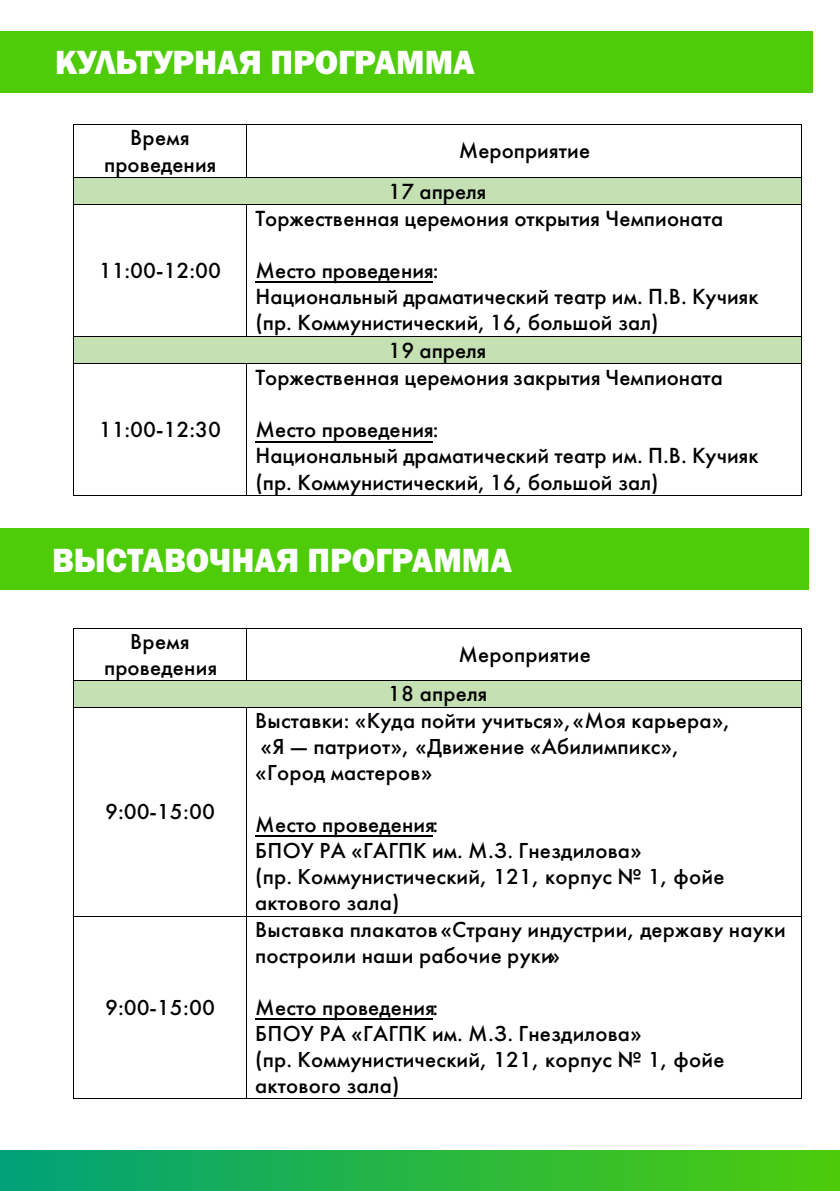
<style>
.page{position:relative;width:840px;height:1191px;background:#fff}
.page>*{position:absolute;margin:0;border:0;box-sizing:border-box;transform-origin:0 0}
.t1{font:800 34.8px "Franklin Gothic";color:#fff}
.t2{font:22.8px/26.2px "Futura Medium C";color:#000}
.t3{font:italic 22.8px "Futura Medium C";color:#000}
.t4{font:italic 22.6px/26px "Futura Medium C";letter-spacing:.01em;color:#000}
.t5{font:22.6px/26px "Futura Medium C";letter-spacing:.01em;color:#000}
</style>
<div class="page">
<div style="left:0;top:1150px;width:839px;height:41px;background:linear-gradient(to right,#00a179,#4dcc0b)"></div>
<div style="left:0;top:31px;width:811px;height:61px;background:#4ecc0a"></div>
<div style="left:0;top:528px;width:808px;height:62px;background:#4ecc0a"></div>
<hr style="left:73px;top:627px;width:173px;height:1px;background:#000">
<hr style="left:247px;top:627px;width:553px;height:1px;background:#000">
<hr style="left:73px;top:628px;width:1px;height:52px;background:#000">
<hr style="left:246px;top:628px;width:1px;height:52px;background:#000">
<hr style="left:800px;top:628px;width:1px;height:52px;background:#000">
<div style="left:73px;top:681px;width:727px;height:26px;background:#c5e0b3"></div>
<hr style="left:73px;top:680px;width:173px;height:1px;background:#000">
<hr style="left:247px;top:680px;width:553px;height:1px;background:#000">
<hr style="left:255px;top:836px;width:177px;height:1px;background:#000">
<svg style="left:73px;top:681px;width:1px;height:26px"></svg>
<hr style="left:73px;top:707px;width:173px;height:1px;background:#000">
<hr style="left:247px;top:707px;width:553px;height:1px;background:#000">
<svg style="left:800px;top:680px;width:1px;height:28px"></svg>
<hr style="left:73px;top:708px;width:1px;height:207px;background:#000">
<hr style="left:246px;top:708px;width:1px;height:207px;background:#000">
<hr style="left:800px;top:708px;width:1px;height:207px;background:#000">
<hr style="left:255px;top:1018px;width:177px;height:1px;background:#000">
<hr style="left:73px;top:915px;width:173px;height:1px;background:#000">
<hr style="left:247px;top:915px;width:553px;height:1px;background:#000">
<hr style="left:73px;top:916px;width:1px;height:182px;background:#000">
<hr style="left:73px;top:1098px;width:173px;height:1px;background:#000">
<hr style="left:246px;top:916px;width:1px;height:182px;background:#000">
<hr style="left:247px;top:1098px;width:553px;height:1px;background:#000">
<hr style="left:800px;top:916px;width:1px;height:182px;background:#000">
<hr style="left:74px;top:124px;width:172px;height:1px;background:#000">
<hr style="left:247px;top:124px;width:553px;height:1px;background:#000">
<hr style="left:73px;top:125px;width:1px;height:52px;background:#000">
<hr style="left:246px;top:125px;width:1px;height:52px;background:#000">
<hr style="left:800px;top:125px;width:1px;height:52px;background:#000">
<div style="left:74px;top:178px;width:726px;height:26px;background:#c5e0b3"></div>
<hr style="left:74px;top:177px;width:172px;height:1px;background:#000">
<hr style="left:247px;top:177px;width:553px;height:1px;background:#000">
<hr style="left:255px;top:282px;width:177px;height:1px;background:#000">
<svg style="left:73px;top:177px;width:1px;height:28px"></svg>
<hr style="left:74px;top:204px;width:172px;height:1px;background:#000">
<hr style="left:247px;top:204px;width:553px;height:1px;background:#000">
<svg style="left:800px;top:177px;width:1px;height:28px"></svg>
<hr style="left:73px;top:205px;width:1px;height:131px;background:#000">
<hr style="left:246px;top:205px;width:1px;height:131px;background:#000">
<hr style="left:800px;top:205px;width:1px;height:131px;background:#000">
<div style="left:74px;top:337px;width:726px;height:26px;background:#c5e0b3"></div>
<hr style="left:74px;top:336px;width:172px;height:1px;background:#000">
<hr style="left:247px;top:336px;width:553px;height:1px;background:#000">
<hr style="left:255px;top:441px;width:177px;height:1px;background:#000">
<svg style="left:73px;top:336px;width:1px;height:28px"></svg>
<hr style="left:74px;top:363px;width:172px;height:1px;background:#000">
<hr style="left:247px;top:363px;width:553px;height:1px;background:#000">
<svg style="left:800px;top:336px;width:1px;height:28px"></svg>
<hr style="left:73px;top:364px;width:1px;height:131px;background:#000">
<hr style="left:74px;top:495px;width:172px;height:1px;background:#000">
<hr style="left:246px;top:364px;width:1px;height:131px;background:#000">
<hr style="left:247px;top:495px;width:553px;height:1px;background:#000">
<hr style="left:800px;top:364px;width:1px;height:131px;background:#000">
<h1 class="t1" style="left:55px;top:50px;width:421px">КУЛЬТУРНАЯ ПРОГРАММА</h1>
<p class="t2" style="left:104px;top:126px;width:114px;text-align:center">Время проведения</p>
<p class="t2" style="left:388px;top:133px;width:203px;line-height:40.2px;text-indent:70px">Мероприятие<br>17 апреля</p>
<p class="t2" style="left:99px;top:259px;width:124px">11:00-12:00</p>
<p class="t2" style="left:99px;top:418px;width:124px">11:00-12:30</p>
<p class="t3" style="left:255px;top:208px;width:469px">Торжественная церемония открытия Чемпионата</p>
<p class="t2" style="left:255px;top:259px;width:504px">Место проведения:<br>Национальный драматический театр им. П.В. Кучияк</p>
<p class="t3" style="left:255px;top:313px;width:404px">(пр. Коммунистический, 16, большой зал)</p>
<p class="t2" style="left:388px;top:339px;width:100px">19 апреля</p>
<p class="t3" style="left:255px;top:367px;width:468px">Торжественная церемония закрытия Чемпионата</p>
<p class="t2" style="left:255px;top:418px;width:504px">Место проведения:<br>Национальный драматический театр им. П.В. Кучияк</p>
<p class="t3" style="left:255px;top:472px;width:404px">(пр. Коммунистический, 16, большой зал)</p>
<h1 class="t1" style="left:52px;top:548px;width:461px">ВЫСТАВОЧНАЯ ПРОГРАММА</h1>
<p class="t5" style="left:104px;top:630px;width:115px;text-align:center">Время проведения</p>
<p class="t5" style="left:388px;top:636px;width:204px;line-height:39.8px;text-indent:70px">Мероприятие<br>18 апреля</p>
<p class="t5" style="left:105px;top:800px;width:112px">9:00-15:00</p>
<p class="t5" style="left:105px;top:996px;width:112px">9:00-15:00</p>
<p class="t4" style="left:255px;top:709px;width:477px">Выставки: «Куда пойти учиться»,«Моя карьера», «Я — патриот», «Движение «Абилимпикс», «Город мастеров»</p>
<p class="t5" style="left:255px;top:813px;width:388px">Место проведения:<br>БПОУ РА «ГАГПК им. М.З. Гнездилова»</p>
<p class="t4" style="left:255px;top:865px;width:470px">(пр. Коммунистический, 121, корпус № 1, фойе актового зала)</p>
<p class="t4" style="left:255px;top:918px;width:531px">Выставка плакатов«Страну индустрии, державу науки построили наши рабочие руки»</p>
<p class="t5" style="left:255px;top:996px;width:388px">Место проведения:<br>БПОУ РА «ГАГПК им. М.З. Гнездилова»</p>
<p class="t4" style="left:255px;top:1047px;width:470px">(пр. Коммунистический, 121, корпус № 1, фойе актового зала)</p>
</div>
